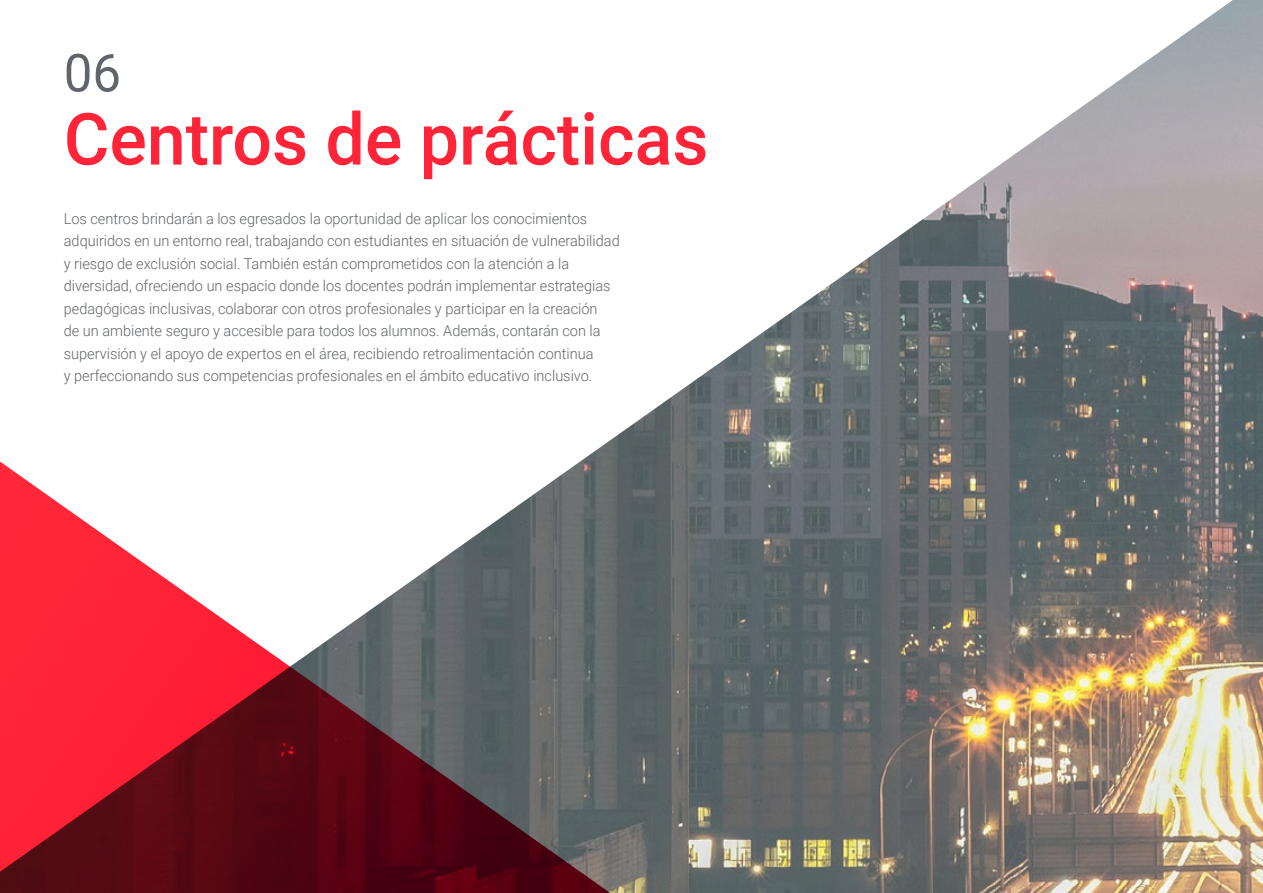
<style>
.page{position:relative;width:1263px;height:893px;background:#fff}
.page>*{position:absolute;margin:0;border:0;box-sizing:border-box;transform-origin:0 0}
.t1{font:500 72px "Roboto";color:#ff2438}
.t2{font:52.5px "Roboto";color:#61646a}
.t3{font:300 15px/22.5px "Roboto";color:#61646a}
</style>
<div class="page">
<img style="left:602px;top:0;width:661px;height:893px">
<svg style="left:0;top:446px;width:640px;height:447px"></svg>
<h2 class="t2" style="left:64px;top:36px;width:59px">06</h2>
<h1 class="t1" style="left:64px;top:89px;width:646px">Centros de prácticas</h1>
<p class="t3" style="left:64px;top:207px;width:557px">Los centros brindarán a los egresados la oportunidad de aplicar los conocimientos adquiridos en un entorno real, trabajando con estudiantes en situación de vulnerabilidad y riesgo de exclusión social. También están comprometidos con la atención a la diversidad, ofreciendo un espacio donde los docentes podrán implementar estrategias pedagógicas inclusivas, colaborar con otros profesionales y participar en la creación<br>de un ambiente seguro y accesible para todos los alumnos. Además, contarán con la supervisión y el apoyo de expertos en el área, recibiendo retroalimentación continua<br>y perfeccionando sus competencias profesionales en el ámbito educativo inclusivo.</p>
</div>
